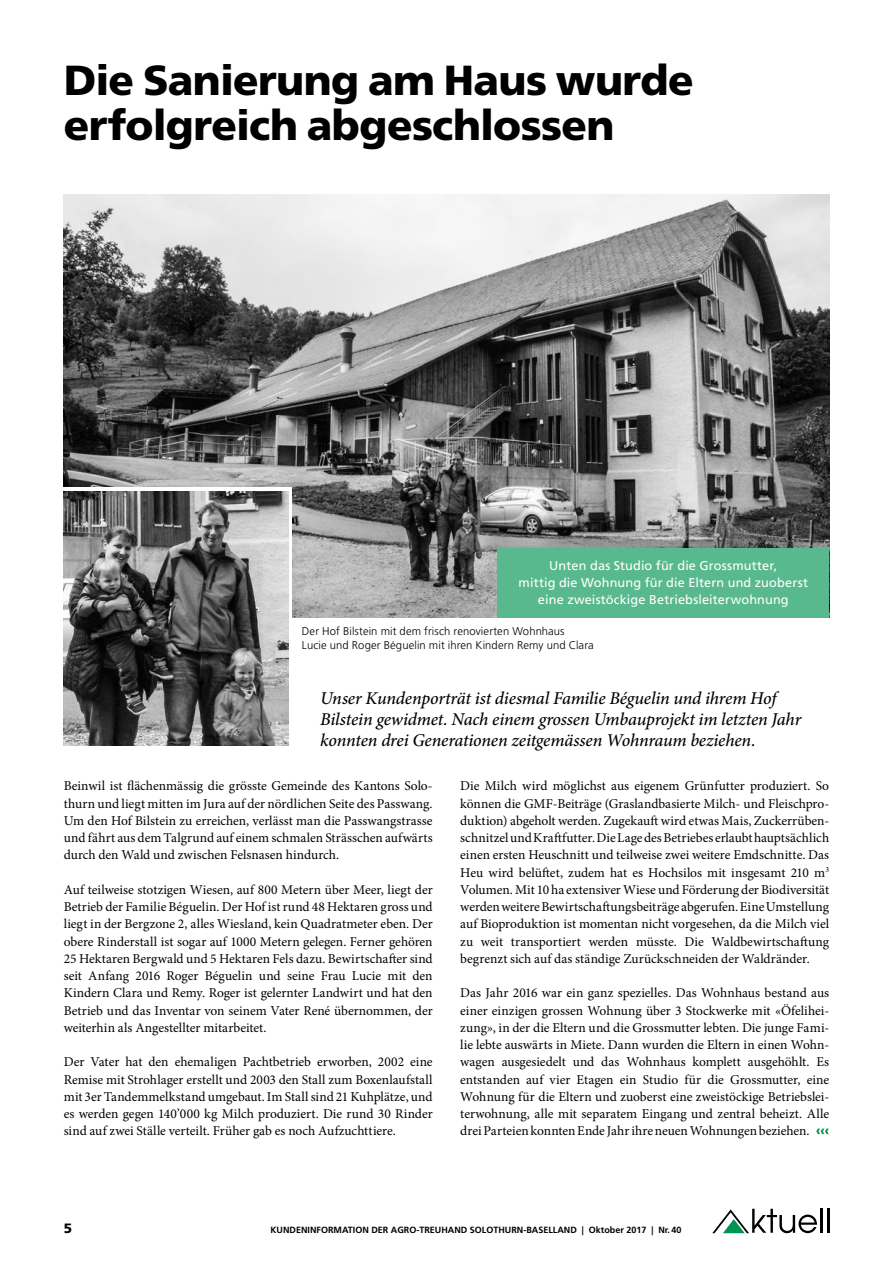
<style>
.page{position:relative;width:893px;height:1263px;background:#fff}
.page>*{position:absolute;margin:0;border:0;box-sizing:border-box;transform-origin:0 0}
.t1{font:900 42px/45px "Frutiger LT Std";letter-spacing:-.015em;color:#000}
.t2{font:italic 500 18px/21px "Minion Pro";letter-spacing:-.01em;color:#000}
.t3{font:13.5px/17.2px "Minion Pro";letter-spacing:-.005em;color:#000;text-align:justify}
.t4{font:900 13.5px "Frutiger LT Std";color:#000}
.t5{font:12.75px/17.2px "Frutiger LT Std";letter-spacing:.01em;color:#fff;text-align:center}
.t6{font:300 11.25px/14.2px "Frutiger LT Std";letter-spacing:.01em;color:#000}
.t7{font:700 9px "Frutiger LT Std";color:#000}
.s1{font-family:"Frutiger LT Std";font-weight:900;color:#009352}
</style>
<div class="page">
<svg style="left:712px;top:1209px;width:105px;height:24px"></svg>
<hr style="left:820px;top:1209px;width:3px;height:24px;background:#000">
<hr style="left:827px;top:1209px;width:2px;height:24px;background:#000">
<img style="left:64px;top:195px;width:765px;height:423px">
<svg style="left:63px;top:487px;width:229px;height:199px"></svg>
<img style="left:64px;top:492px;width:224px;height:254px">
<div style="left:497px;top:549px;width:332px;height:69px;background:#59b98e"></div>
<h1 class="t1" style="left:64px;top:58px;width:632px">Die Sanierung am Haus wurde erfolgreich abgeschlossen</h1>
<p class="t5" style="left:519px;top:557px;width:291px">Unten das Studio für die Grossmutter,<br>mittig die Wohnung für die Eltern und zuoberst eine zweistöckige Betriebsleiterwohnung</p>
<p class="t6" style="left:302px;top:624px;width:293px">Der Hof Bilstein mit dem frisch renovierten Wohnhaus<br>Lucie und Roger Béguelin mit ihren Kindern Remy und Clara</p>
<h2 class="t2" style="left:320px;top:688px;width:483px">Unser Kundenporträt ist diesmal Familie Béguelin und ihrem Hof<br>Bilstein gewidmet. Nach einem grossen Umbauprojekt im letzten Jahr konnten drei Generationen zeitgemässen Wohnraum beziehen.</h2>
<p class="t3" style="left:64px;top:777px;width:370px">Beinwil ist flächenmässig die grösste Gemeinde des Kantons Solo&shy;thurn und liegt mitten im Jura auf der nördlichen Seite des Passwang.<br>Um den Hof Bilstein zu erreichen, verlässt man die Passwangstrasse und fährt aus dem Talgrund auf einem schmalen Strässchen aufwärts durch den Wald und zwischen Felsnasen hindurch.</p>
<p class="t3" style="left:64px;top:881px;width:370px">Auf teilweise stotzigen Wiesen, auf 800 Metern über Meer, liegt der Betrieb der Familie Béguelin. Der Hof ist rund 48 Hektaren gross und liegt in der Bergzone 2, alles Wiesland, kein Quadratmeter eben. Der obere Rinderstall ist sogar auf 1000 Metern gelegen. Ferner gehören 25 Hektaren Bergwald und 5 Hektaren Fels dazu. Bewirtschafter sind seit Anfang 2016 Roger Béguelin und seine Frau Lucie mit den Kindern Clara und Remy. Roger ist gelernter Landwirt und hat den Betrieb und das Inventar von seinem Vater René übernommen, der weiterhin als Angestellter mitarbeitet.</p>
<p class="t3" style="left:64px;top:1053px;width:370px">Der Vater hat den ehemaligen Pachtbetrieb erworben, 2002 eine Remise mit Strohlager erstellt und 2003 den Stall zum Boxenlaufstall mit 3er Tandemmelkstand umgebaut. Im Stall sind 21 Kuhplätze, und es werden gegen 140’000 kg Milch produziert. Die rund 30 Rinder sind auf zwei Ställe verteilt. Früher gab es noch Aufzuchttiere.</p>
<p class="t3" style="left:460px;top:777px;width:370px">Die Milch wird möglichst aus eigenem Grünfutter produziert. So können die GMF-Beiträge (Graslandbasierte Milch- und Fleischpro&shy;duktion) abgeholt werden. Zugekauft wird etwas Mais, Zuckerrüben&shy;schnitzel und Kraftfutter. Die Lage des Betriebes erlaubt hauptsächlich einen ersten Heuschnitt und teilweise zwei weitere Emdschnitte. Das Heu wird belüftet, zudem hat es Hochsilos mit insgesamt 210 m<sup>3<br></sup>Volumen. Mit 10 ha extensiver Wiese und Förderung der Biodiversität werden weitere Bewirtschaftungsbeiträge abgerufen. Eine Umstellung auf Bioproduktion ist momentan nicht vorgesehen, da die Milch viel zu weit transportiert werden müsste. Die Waldbewirtschaftung begrenzt sich auf das ständige Zurückschneiden der Waldränder.</p>
<p class="t3" style="left:460px;top:984px;width:370px">Das Jahr 2016 war ein ganz spezielles. Das Wohnhaus bestand aus einer einzigen grossen Wohnung über 3 Stockwerke mit «Öfelihei&shy;zung», in der die Eltern und die Grossmutter lebten. Die junge Fami&shy;lie lebte auswärts in Miete. Dann wurden die Eltern in einen Wohn&shy;wagen ausgesiedelt und das Wohnhaus komplett ausgehöhlt. Es entstanden auf vier Etagen ein Studio für die Grossmutter, eine Wohnung für die Eltern und zuoberst eine zweistöckige Betriebslei&shy;terwohnung, alle mit separatem Eingang und zentral beheizt. Alle drei Parteien konnten Ende Jahr ihre neuen Wohnungen beziehen. <span class="s1">‹‹‹</span></p>
<p class="t4" style="left:64px;top:1220px;width:10px">5</p>
<p class="t7" style="left:271px;top:1225px;width:412px">KUNDENINFORMATION DER AGRO-TREUHAND SOLOTHURN-BASELLAND | Oktober 2017 | Nr. 40</p>
</div>
